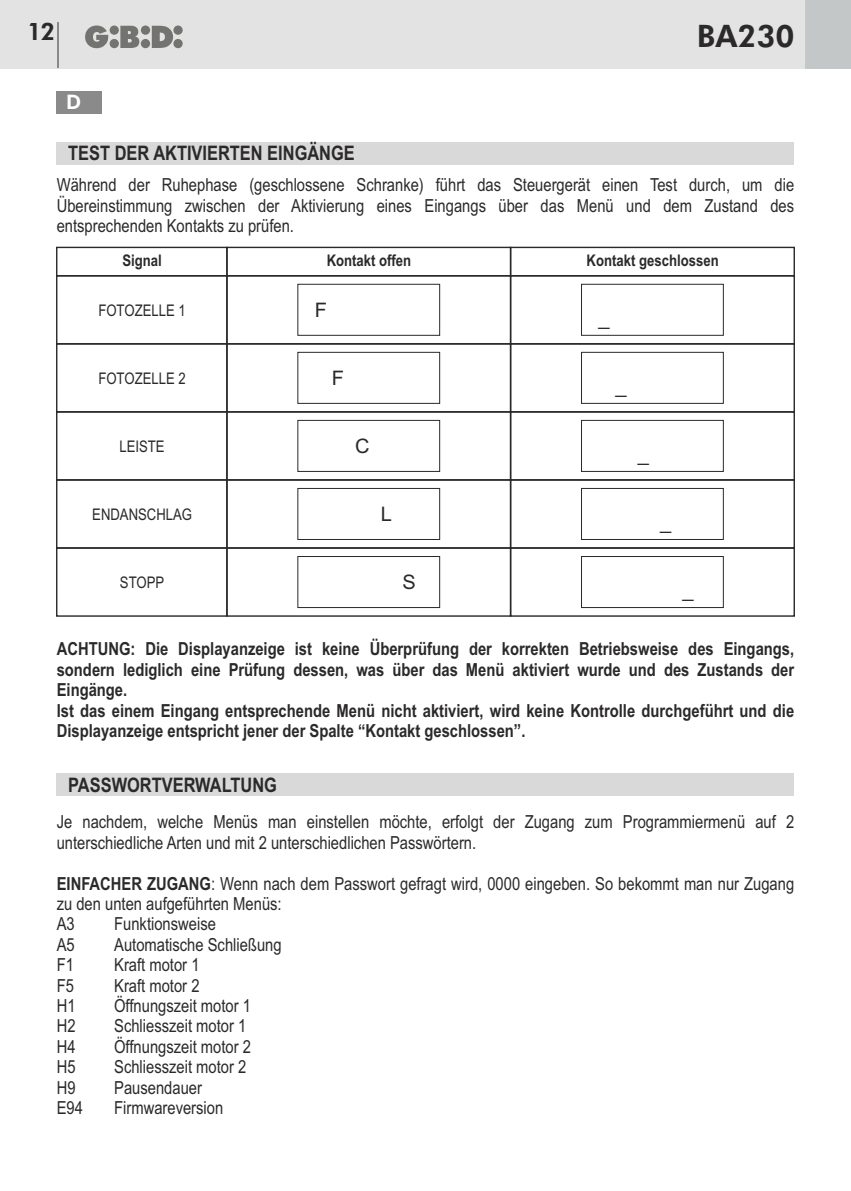
<style>
.page{position:relative;width:851px;height:1191px;background:#fff}
.page>*{position:absolute;margin:0;border:0;box-sizing:border-box;transform-origin:0 0}
.t1{font:800 31px "Futura BT";color:#2b2929}
.t2{font:800 24px "Futura BT";color:#2b2929}
.t3{font:700 20px "Arial Narrow";color:#2b2929}
.t4{font:20px "Arial";color:#2b2929}
.t5{font:800 20px "Futura BT";color:#fff}
.t6{font:18px/20.4px "Arial Narrow";color:#2b2929}
.t7{font:700 18px/20.6px "Arial Narrow";color:#2b2929}
.t8{font:16px "Arial Narrow";color:#2b2929}
.t9{font:700 16px "Arial Narrow";color:#2b2929}
.s1{font-weight:700}
</style>
<div class="page">
<div style="left:0;top:0;width:850px;height:68px;background:#e3e3e3"></div>
<div style="left:805px;top:0;width:45px;height:68px;background:#c4c7c7"></div>
<svg style="left:85px;top:26px;width:98px;height:22px"></svg>
<hr style="left:57px;top:23px;width:1px;height:45px;background:#8a8a8a">
<div style="left:57px;top:91px;width:45px;height:22px;background:#8a8a8a"></div>
<div style="left:57px;top:142px;width:737px;height:22px;background:#d9d9d9"></div>
<div style="left:57px;top:773px;width:737px;height:23px;background:#d9d9d9"></div>
<div style="left:510px;top:247px;width:284px;height:29px;border:1px solid #2b2929"></div>
<div style="left:510px;top:275px;width:284px;height:69px;border:1px solid #2b2929"></div>
<div style="left:510px;top:343px;width:284px;height:69px;border:1px solid #2b2929"></div>
<div style="left:510px;top:411px;width:284px;height:69px;border:1px solid #2b2929"></div>
<div style="left:510px;top:479px;width:284px;height:70px;border:1px solid #2b2929"></div>
<div style="left:510px;top:547px;width:284px;height:70px;border:1px solid #2b2929"></div>
<div style="left:226px;top:247px;width:285px;height:29px;border:1px solid #2b2929"></div>
<div style="left:226px;top:275px;width:285px;height:69px;border:1px solid #2b2929"></div>
<div style="left:226px;top:343px;width:285px;height:69px;border:1px solid #2b2929"></div>
<div style="left:226px;top:411px;width:285px;height:69px;border:1px solid #2b2929"></div>
<div style="left:226px;top:479px;width:285px;height:70px;border:1px solid #2b2929"></div>
<div style="left:226px;top:547px;width:285px;height:70px;border:1px solid #2b2929"></div>
<div style="left:56px;top:275px;width:171px;height:69px;border:1px solid #2b2929"></div>
<div style="left:56px;top:343px;width:171px;height:69px;border:1px solid #2b2929"></div>
<div style="left:56px;top:411px;width:171px;height:69px;border:1px solid #2b2929"></div>
<div style="left:56px;top:479px;width:171px;height:70px;border:1px solid #2b2929"></div>
<div style="left:56px;top:547px;width:171px;height:70px;border:1px solid #2b2929"></div>
<div style="left:56px;top:247px;width:171px;height:29px;border:1px solid #2b2929"></div>
<div style="left:297px;top:284px;width:143px;height:51px;border:1px solid #2b2929"></div>
<div style="left:297px;top:352px;width:143px;height:51px;border:1px solid #2b2929"></div>
<div style="left:297px;top:420px;width:143px;height:51px;border:1px solid #2b2929"></div>
<div style="left:297px;top:488px;width:143px;height:52px;border:1px solid #2b2929"></div>
<div style="left:297px;top:556px;width:143px;height:52px;border:1px solid #2b2929"></div>
<div style="left:581px;top:284px;width:142px;height:51px;border:1px solid #2b2929"></div>
<div style="left:581px;top:352px;width:142px;height:51px;border:1px solid #2b2929"></div>
<div style="left:581px;top:420px;width:142px;height:51px;border:1px solid #2b2929"></div>
<div style="left:581px;top:488px;width:142px;height:52px;border:1px solid #2b2929"></div>
<div style="left:581px;top:556px;width:142px;height:52px;border:1px solid #2b2929"></div>
<h2 class="t2" style="left:27px;top:22px;width:29px">12</h2>
<h1 class="t1" style="left:696px;top:23px;width:99px">BA230</h1>
<p class="t5" style="left:66px;top:94px;width:17px">D</p>
<p class="t3" style="left:68px;top:146px;width:288px">TEST DER AKTIVIERTEN EINGÄNGE</p>
<p class="t6" style="left:57px;top:176px;width:739px;text-align:justify">Während der Ruhephase (geschlossene Schranke) führt das Steuergerät einen Test durch, um die Übereinstimmung zwischen der Aktivierung eines Eingangs über das Menü und dem Zustand des entsprechenden Kontakts zu prüfen.</p>
<p class="t9" style="left:122px;top:254px;width:41px">Signal</p>
<p class="t8" style="left:98px;top:304px;width:89px">FOTOZELLE 1</p>
<p class="t9" style="left:326px;top:254px;width:86px">Kontakt offen</p>
<p class="t9" style="left:586px;top:254px;width:133px">Kontakt geschlossen</p>
<p class="t4" style="left:315px;top:302px;width:14px">F</p>
<p class="t4" style="left:598px;top:310px;width:13px">_</p>
<p class="t8" style="left:98px;top:372px;width:89px">FOTOZELLE 2</p>
<p class="t4" style="left:332px;top:370px;width:14px">F</p>
<p class="t4" style="left:615px;top:378px;width:13px">_</p>
<p class="t8" style="left:119px;top:440px;width:47px">LEISTE</p>
<p class="t4" style="left:355px;top:438px;width:16px">C</p>
<p class="t4" style="left:637px;top:446px;width:13px">_</p>
<p class="t8" style="left:92px;top:508px;width:101px">ENDANSCHLAG</p>
<p class="t4" style="left:381px;top:506px;width:13px">L</p>
<p class="t4" style="left:660px;top:514px;width:13px">_</p>
<p class="t8" style="left:120px;top:576px;width:46px">STOPP</p>
<p class="t4" style="left:402px;top:574px;width:15px">S</p>
<p class="t4" style="left:682px;top:582px;width:13px">_</p>
<p class="t7" style="left:57px;top:640px;width:739px">ACHTUNG: Die Displayanzeige ist keine Überprüfung der korrekten Betriebsweise des Eingangs, sondern lediglich eine Prüfung dessen, was über das Menü aktiviert wurde und des Zustands der Eingänge.<br>Ist das einem Eingang entsprechende Menü nicht aktiviert, wird keine Kontrolle durchgeführt und die Displayanzeige entspricht jener der Spalte “Kontakt geschlossen”.</p>
<p class="t3" style="left:68px;top:777px;width:210px">PASSWORTVERWALTUNG</p>
<p class="t6" style="left:57px;top:813px;width:739px">Je nachdem, welche Menüs man einstellen möchte, erfolgt der Zugang zum Programmiermenü auf 2 unterschiedliche Arten und mit 2 unterschiedlichen Passwörtern.</p>
<p class="t6" style="left:57px;top:875px;width:739px"><span class="s1">EINFACHER ZUGANG</span>: Wenn nach dem Passwort gefragt wird, 0000 eingeben. So bekommt man nur Zugang zu den unten aufgeführten Menüs:<br>A3</p>
<p class="t6" style="left:114px;top:915px;width:103px">Funktionsweise</p>
<p class="t6" style="left:57px;top:936px;width:20px">A5</p>
<p class="t6" style="left:114px;top:936px;width:169px">Automatische Schließung</p>
<p class="t6" style="left:57px;top:956px;width:19px">F1</p>
<p class="t6" style="left:114px;top:956px;width:87px">Kraft motor 1</p>
<p class="t6" style="left:57px;top:976px;width:19px">F5</p>
<p class="t6" style="left:114px;top:976px;width:87px">Kraft motor 2</p>
<p class="t6" style="left:57px;top:997px;width:20px">H1</p>
<p class="t6" style="left:114px;top:997px;width:138px">Öffnungszeit motor 1</p>
<p class="t6" style="left:57px;top:1017px;width:20px">H2</p>
<p class="t6" style="left:114px;top:1017px;width:134px">Schliesszeit motor 1</p>
<p class="t6" style="left:57px;top:1038px;width:20px">H4</p>
<p class="t6" style="left:114px;top:1038px;width:138px">Öffnungszeit motor 2</p>
<p class="t6" style="left:57px;top:1058px;width:20px">H5</p>
<p class="t6" style="left:114px;top:1058px;width:134px">Schliesszeit motor 2</p>
<p class="t6" style="left:57px;top:1078px;width:20px">H9</p>
<p class="t6" style="left:114px;top:1078px;width:89px">Pausendauer</p>
<p class="t6" style="left:57px;top:1099px;width:28px">E94</p>
<p class="t6" style="left:114px;top:1099px;width:111px">Firmwareversion</p>
</div>
